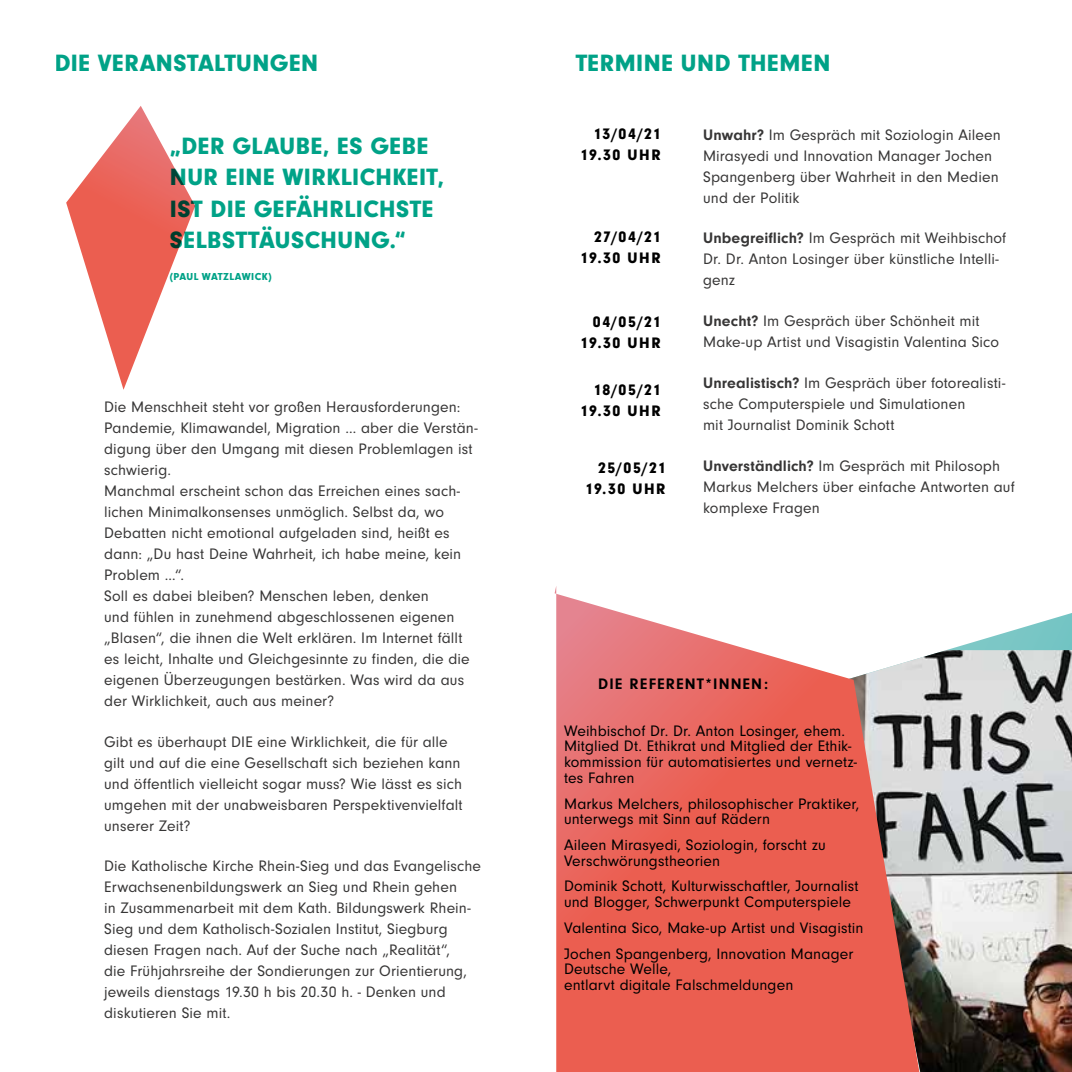
<style>
.page{position:relative;width:1072px;height:1072px;background:#fff}
.page>*{position:absolute;margin:0;border:0;box-sizing:border-box;transform-origin:0 0}
.t1{font:900 24.5px/31.5px "Neuzeit Gro";letter-spacing:.025em;color:#00a287}
.t2{font:15.75px/21px "Neuzeit Gro";letter-spacing:.01em;color:#373636}
.t3{font:15.75px/15.8px "Neuzeit Gro";letter-spacing:.01em;color:#000}
.t4{font:900 15.75px/21px "Neuzeit Gro";letter-spacing:.095em;color:#000;text-align:right}
.t5{font:700 15.75px "Neuzeit Gro";letter-spacing:.075em;color:#000}
.t6{font:900 10.5px "Neuzeit Gro";letter-spacing:.035em;color:#00a287}
.s1{font-weight:700}
</style>
<div class="page">
<svg style="left:947px;top:613px;width:124px;height:37px"></svg>
<img style="left:919px;top:650px;width:152px;height:421px">
<svg style="left:554px;top:586px;width:365px;height:485px;background:#e77b72"></svg>
<svg style="left:66px;top:106px;width:129px;height:284px"></svg>
<h1 class="t1" style="left:55px;top:47px;width:265px">DIE VERANSTALTUNGEN</h1>
<h1 class="t1" style="left:170px;top:130px;width:276px">„DER GLAUBE, ES GEBE<br>NUR EINE WIRKLICHKEIT,<br>IST DIE GEFÄHRLICHSTE<br>SELBSTTÄUSCHUNG.“</h1>
<p class="t6" style="left:170px;top:270px;width:103px">(PAUL WATZLAWICK)</p>
<p class="t2" style="left:104px;top:396px;width:375px">Die Menschheit steht vor großen Herausforderungen:<br>Pandemie, Klimawandel, Migration … aber die Verstän&shy;digung über den Umgang mit diesen Problemlagen ist schwierig.<br>Manchmal erscheint schon das Erreichen eines sach&shy;lichen Minimalkonsenses unmöglich. Selbst da, wo Debatten nicht emotional aufgeladen sind, heißt es dann: „Du hast Deine Wahrheit, ich habe meine, kein Problem …“.<br>Soll es dabei bleiben? Menschen leben, denken<br>und fühlen in zunehmend abgeschlossenen eigenen „Blasen“, die ihnen die Welt erklären. Im Internet fällt es leicht, Inhalte und Gleichgesinnte zu finden, die die eigenen Überzeugungen bestärken. Was wird da aus der Wirklichkeit, auch aus meiner?</p>
<p class="t2" style="left:104px;top:731px;width:360px">Gibt es überhaupt DIE eine Wirklichkeit, die für alle gilt und auf die eine Gesellschaft sich beziehen kann und öffentlich vielleicht sogar muss? Wie lässt es sich umgehen mit der unabweisbaren Perspektivenvielfalt unserer Zeit?</p>
<p class="t2" style="left:104px;top:856px;width:378px">Die Katholische Kirche Rhein-Sieg und das Evangelische Erwachsenenbildungswerk an Sieg und Rhein gehen<br>in Zusammenarbeit mit dem Kath. Bildungswerk Rhein-Sieg und dem Katholisch-Sozialen Institut, Siegburg diesen Fragen nach. Auf der Suche nach „Realität“,<br>die Frühjahrsreihe der Sondierungen zur Orientierung, jeweils dienstags 19.30 h bis 20.30 h. - Denken und diskutieren Sie mit.</p>
<h1 class="t1" style="left:575px;top:47px;width:256px">TERMINE UND THEMEN</h1>
<p class="t4" style="left:580px;top:124px;width:82px">13/04/21<br>19.30 UHR</p>
<p class="t4" style="left:580px;top:227px;width:82px">27/04/21<br>19.30 UHR</p>
<p class="t4" style="left:580px;top:312px;width:82px">04/05/21<br>19.30 UHR</p>
<p class="t4" style="left:580px;top:379px;width:82px">18/05/21<br>19.30 UHR</p>
<p class="t4" style="left:585px;top:457px;width:82px">25/05/21<br>19.30 UHR</p>
<p class="t2" style="left:703px;top:124px;width:299px"><span class="s1">Unwahr?</span> Im Gespräch mit Soziologin Aileen Mirasyedi und Innovation Manager Jochen Spangenberg über Wahrheit in den Medien und der Politik</p>
<p class="t2" style="left:703px;top:228px;width:305px"><span class="s1">Unbegreiflich?</span> Im Gespräch mit Weihbischof<br>Dr. Dr. Anton Losinger über künstliche Intelli&shy;genz</p>
<p class="t2" style="left:703px;top:311px;width:297px"><span class="s1">Unecht?</span> Im Gespräch über Schönheit mit<br>Make-up Artist und Visagistin Valentina Sico</p>
<p class="t2" style="left:703px;top:373px;width:304px"><span class="s1">Unrealistisch?</span> Im Gespräch über fotorealisti&shy;sche Computerspiele und Simulationen<br>mit Journalist Dominik Schott</p>
<p class="t2" style="left:703px;top:455px;width:313px"><span class="s1">Unverständlich?</span> Im Gespräch mit Philosoph<br>Markus Melchers über einfache Antworten auf komplexe Fragen</p>
<p class="t5" style="left:598px;top:675px;width:171px">DIE REFERENT*INNEN:</p>
<p class="t3" style="left:564px;top:723px;width:294px">Weihbischof Dr. Dr. Anton Losinger, ehem.<br>Mitglied Dt. Ethikrat und Mitglied der Ethik&shy;kommission für automatisiertes und vernetz&shy;tes Fahren</p>
<p class="t3" style="left:564px;top:795px;width:297px">Markus Melchers, philosophischer Praktiker, unterwegs mit Sinn auf Rädern</p>
<p class="t3" style="left:564px;top:837px;width:263px">Aileen Mirasyedi, Soziologin, forscht zu<br>Verschwörungstheorien</p>
<p class="t3" style="left:564px;top:878px;width:296px">Dominik Schott, Kulturwisschaftler, Journalist und Blogger, Schwerpunkt Computerspiele</p>
<p class="t3" style="left:564px;top:915px;width:301px;line-height:25.7px">Valentina Sico, Make-up Artist und Visagistin<br>Jochen Spangenberg, Innovation Manager</p>
<p class="t3" style="left:564px;top:961px;width:231px">Deutsche Welle,<br>entlarvt digitale Falschmeldungen</p>
</div>
